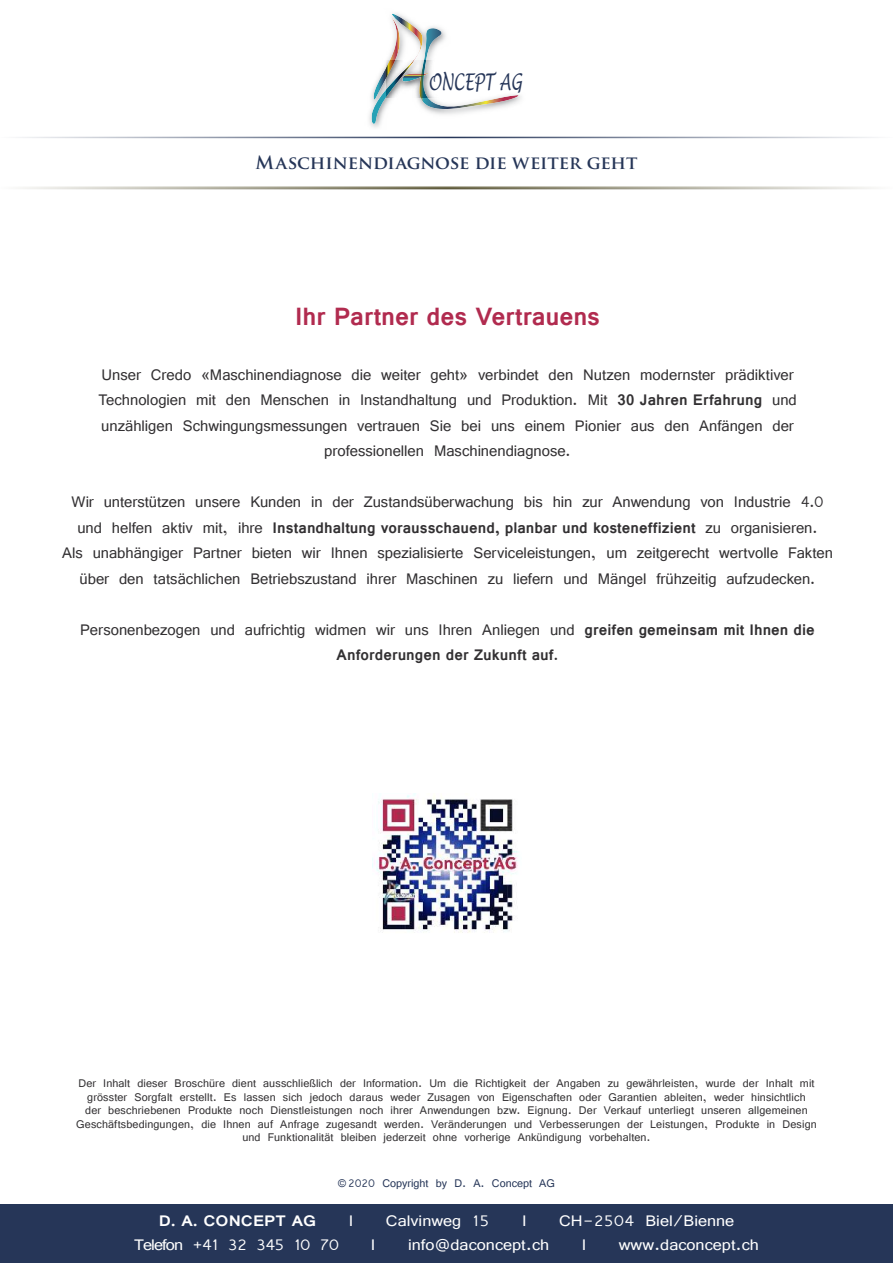
<style>
.page{position:relative;width:893px;height:1263px;background:#fff}
.page>*{position:absolute;margin:0;border:0;box-sizing:border-box;transform-origin:0 0}
.t1{font:700 27px "Vrinda";color:#b12b4f}
.t2{font:italic 22.95px "Lucida Handwriting";color:#253558;scale:.66 1}
.t3{font:700 18px "Trajan Pro";letter-spacing:-.01em;color:#263658}
.t4{font:16.5px/25.5px "Vrinda";color:#323032;text-align:center}
.t5{font:16.5px "Vrinda";color:#fff;scale:1.1 1}
.t6{font:16.5px "Vrinda";letter-spacing:-.05em;color:#fff;scale:1.1 1}
.t7{font:700 16.5px "Vrinda";color:#fff;scale:1.1 1}
.t8{font:12px/13.5px "Vrinda";letter-spacing:.01em;color:#323032;text-align:center}
.t9{font:12px "Vrinda";color:#263658}
.s1{font-weight:700}
</style>
<div class="page">
<div style="left:0;top:1204px;width:893px;height:59px;background:#263658"></div>
<img style="left:369px;top:95px;width:152px;height:33px">
<img style="left:440px;top:28px;width:79px;height:81px">
<img style="left:369px;top:13px;width:71px;height:104px">
<img style="left:373px;top:16px;width:27px;height:84px">
<img style="left:387px;top:61px;width:57px;height:36px">
<img style="left:402px;top:73px;width:26px;height:9px">
<hr style="left:0;top:137px;width:893px;height:1px;background:#263658">
<svg style="left:22px;top:186px;width:850px;height:4px;background:#c4c3b7"></svg>
<img style="left:374px;top:793px;width:145px;height:140px">
<h2 class="t2" style="left:428px;top:71px;width:144px">ONCEPT AG</h2>
<p class="t3" style="left:256px;top:152px;width:383px">Maschinendiagnose die weiter geht</p>
<h1 class="t1" style="left:295px;top:301px;width:306px">ihr partner des Vertrauens</h1>
<p class="t4" style="left:98px;top:361px;width:700px">unser credo «Maschinendiagnose die weiter geht» verbindet den nutzen modernster prädiktiver technologien mit den Menschen in instandhaltung und Produktion. Mit <span class="s1">30 Jahren erfahrung</span> und unzähligen Schwingungsmessungen vertrauen Sie bei uns einem Pionier aus den anfängen der professionellen Maschinendiagnose.</p>
<p class="t4" style="left:62px;top:489px;width:772px">wir unterstützen unsere Kunden in der zustandsüberwachung bis hin zur anwendung von industrie 4.0 und helfen aktiv mit, ihre <span class="s1">instandhaltung vorausschauend, planbar und kosteneffizient</span> zu organisieren.<br>als unabhängiger Partner bieten wir ihnen spezialisierte Serviceleistungen, um zeitgerecht wertvolle Fakten über den tatsächlichen Betriebszustand ihrer Maschinen zu liefern und Mängel frühzeitig aufzudecken.</p>
<p class="t4" style="left:80px;top:616px;width:736px">Personenbezogen und aufrichtig widmen wir uns ihren anliegen und <span class="s1">greifen gemeinsam mit ihnen die anforderungen der Zukunft auf</span>.</p>
<p class="t8" style="left:76px;top:1076px;width:742px">der inhalt dieser Broschüre dient ausschließlich der information. um die richtigkeit der angaben zu gewährleisten, wurde der inhalt mit grösster Sorgfalt erstellt. es lassen sich jedoch daraus weder zusagen von eigenschaften oder garantien ableiten, weder hinsichtlich<br>der beschriebenen Produkte noch dienstleistungen noch ihrer anwendungen bzw. eignung. der Verkauf unterliegt unseren allgemeinen geschäftsbedingungen, die ihnen auf anfrage zugesandt werden. Veränderungen und Verbesserungen der leistungen, Produkte in design und Funktionalität bleiben jederzeit ohne vorherige ankündigung vorbehalten.</p>
<p class="t9" style="left:338px;top:1177px;width:218px">©2020 copyright by d. a. concept ag</p>
<p class="t7" style="left:159px;top:1211px;width:145px">d. a. concept ag</p>
<p class="t5" style="left:349px;top:1211px;width:6px">i</p>
<p class="t5" style="left:386px;top:1211px;width:96px">calvinweg 15</p>
<p class="t5" style="left:522px;top:1211px;width:6px">i</p>
<p class="t5" style="left:559px;top:1211px;width:161px">ch-2504 Biel/Bienne</p>
<p class="t6" style="left:134px;top:1235px;width:188px">telefon +41 32 345 10 70</p>
<p class="t5" style="left:371px;top:1235px;width:6px">i</p>
<p class="t5" style="left:408px;top:1235px;width:130px">info@daconcept.ch</p>
<p class="t5" style="left:582px;top:1235px;width:6px">i</p>
<p class="t5" style="left:619px;top:1235px;width:129px">www.daconcept.ch</p>
</div>
